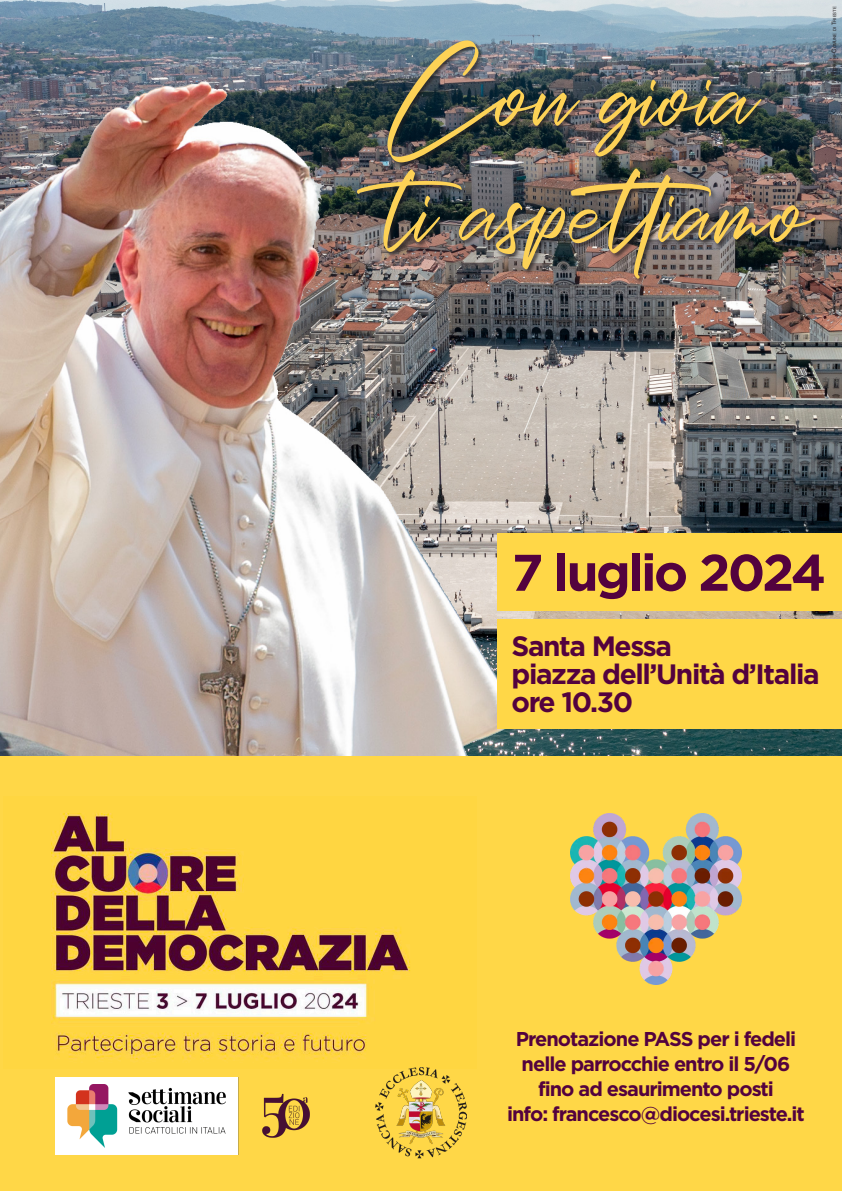
<style>
.page{position:relative;width:842px;height:1191px;background:#fff}
.page>*{position:absolute;margin:0;border:0;box-sizing:border-box;transform-origin:0 0}
.t1{font:116px "Christopher Signature";color:#fdd256}
.t2{font:700 51.4px "Gotham";letter-spacing:-.05em;color:#53023e}
.t3{font:700 28px "Gotham";letter-spacing:-.05em;color:#53023e}
.t4{font:700 20px/25px "Gotham";letter-spacing:-.05em;color:#53023e;text-align:center}
.t5{font:4.2px "Helvetica";color:#231f20}
.s1{font-size:6px}
</style>
<div class="page">
<img style="left:536px;top:0;width:306px;height:756px">
<div style="left:356px;top:39px;width:465px;height:246px;background:#231f20;opacity:.75"></div>
<img style="left:0;top:0;width:536px;height:756px">
<div style="left:0;top:756px;width:842px;height:435px;background:#ffd747"></div>
<img style="left:571px;top:814px;width:170px;height:170px">
<img style="left:56px;top:1077px;width:253px;height:78px">
<img style="left:4px;top:796px;width:472px;height:272px">
<div style="left:497px;top:533px;width:345px;height:77px;background:#ffd747"></div>
<div style="left:497px;top:619px;width:345px;height:109px;background:#ffd747"></div>
<img style="left:376px;top:1068px;width:90px;height:96px">
<p class="t1" style="left:387px;top:4px;width:372px">Con gioia</p>
<p class="t1" style="left:387px;top:120px;width:427px">ti aspettiamo</p>
<p class="t5" style="left:831px;top:83px;width:78px;rotate:-90deg"><span class="s1">M.F</span>ilingeri<span class="s1">-C</span>omune di <span class="s1">T</span>rieste</p>
<p class="t2" style="left:512px;top:543px;width:316px">7 luglio 2024</p>
<p class="t3" style="left:512px;top:630px;width:162px">Santa Messa</p>
<p class="t3" style="left:512px;top:658px;width:310px">piazza dell’Unità d’Italia</p>
<p class="t3" style="left:512px;top:686px;width:123px">ore 10.30</p>
<p class="t4" style="left:516px;top:1026px;width:282px">Prenotazione PASS per i fedeli nelle parrocchie entro il 5/06 fino ad esaurimento posti</p>
<p class="t4" style="left:507px;top:1101px;width:299px">info: francesco@diocesi.trieste.it</p>
</div>
